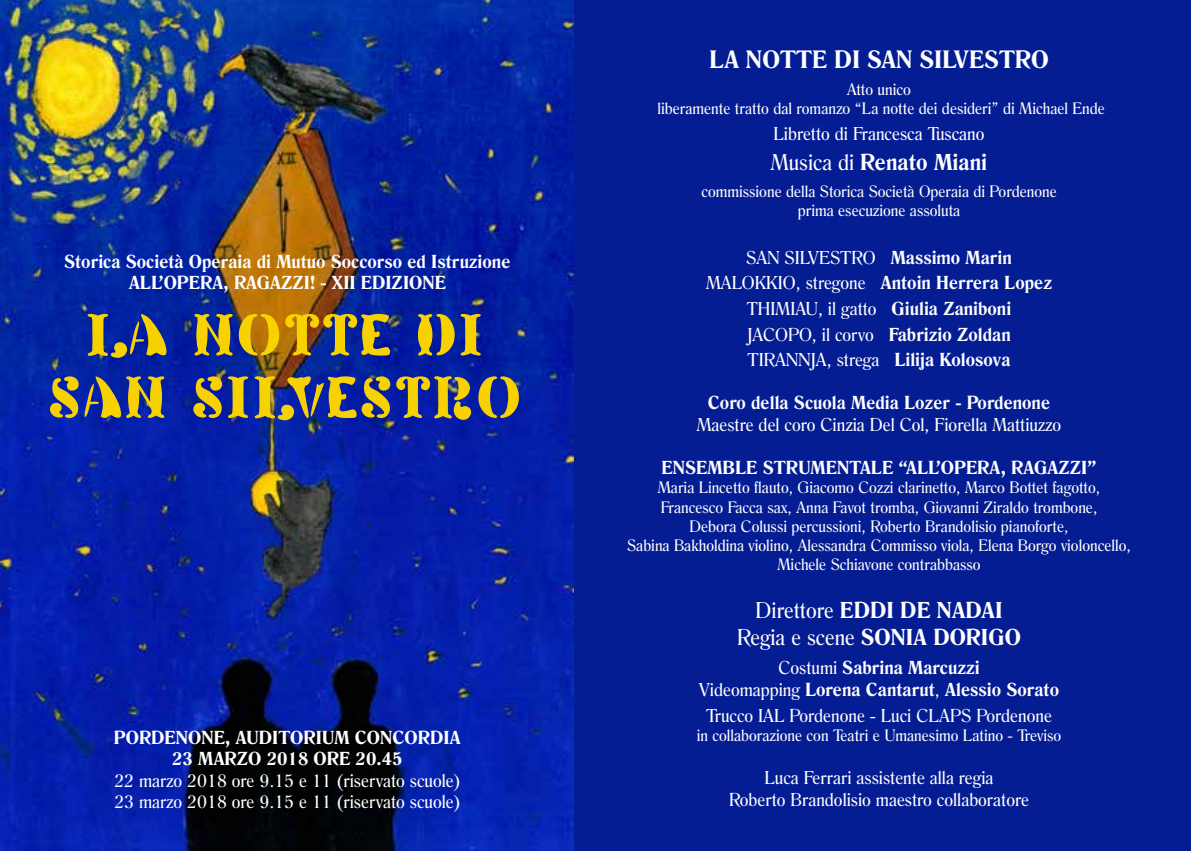
<style>
.page{position:relative;width:1191px;height:851px;background:#fff}
.page>*{position:absolute;margin:0;border:0;box-sizing:border-box;transform-origin:0 0}
.t1{font:52px/62.4px "Veneto";color:#f8d101;text-align:center}
.t2{font:700 24px "Romana BT";color:#fff}
.t3{font:700 22px/26.4px "Romana BT";color:#fff;text-align:center}
.t4{font:18px/25.6px "Romana BT";color:#fff;text-align:center}
.t5{font:700 18px/21.6px "Romana BT";color:#fff;text-align:center}
.t6{font:16px/19.2px "Romana BT";color:#fff;text-align:center}
.s1{font-weight:400}
.s2{font-weight:700}
</style>
<div class="page">
<img style="left:0;top:0;width:574px;height:850px">
<div style="left:574px;top:0;width:617px;height:850px;background:#041d93"></div>
<p class="t5" style="left:64px;top:250px;width:448px">Storica Società Operaia di Mutuo Soccorso ed Istruzione<br>ALL’OPERA, RAGAZZI! - XII EDIZIONE</p>
<h1 class="t1" style="left:50px;top:306px;width:476px">LA NOTTE DI<br>SAN SILVESTRO</h1>
<p class="t5" style="left:114px;top:726px;width:348px">PORDENONE, AUDITORIUM CONCORDIA<br>23 MARZO 2018 ORE 20.45</p>
<p class="t4" style="left:114px;top:769px;width:347px;line-height:21.6px;text-align:left">22 marzo 2018 ore 9.15 e 11 (riservato scuole)<br>23 marzo 2018 ore 9.15 e 11 (riservato scuole)</p>
<h2 class="t2" style="left:709px;top:44px;width:341px">LA NOTTE DI SAN SILVESTRO</h2>
<p class="t6" style="left:657px;top:79px;width:449px">Atto unico<br>liberamente tratto dal romanzo “La notte dei desideri” di Michael Ende</p>
<p class="t4" style="left:773px;top:120px;width:212px">Libretto di Francesca Tuscano</p>
<h3 class="t3" style="left:771px;top:149px;width:218px"><span class="s1">Musica di</span> Renato Miani</h3>
<p class="t6" style="left:701px;top:182px;width:357px">commissione della Storica Società Operaia di Pordenone prima esecuzione assoluta</p>
<p class="t4" style="left:706px;top:244px;width:347px">SAN SILVESTRO <span class="s2">Massimo Marin </span>MALOKKIO, stregone <span class="s2">Antoin Herrera Lopez </span>THIMIAU, il gatto <span class="s2">Giulia Zaniboni<br></span>JACOPO, il corvo <span class="s2">Fabrizio Zoldan </span>TIRANNJA, strega <span class="s2">Lilija Kolosova</span></p>
<p class="t5" style="left:708px;top:392px;width:344px">Coro della Scuola Media Lozer - Pordenone</p>
<p class="t4" style="left:696px;top:411px;width:366px">Maestre del coro Cinzia Del Col, Fiorella Mattiuzzo</p>
<p class="t5" style="left:661px;top:456px;width:437px">ENSEMBLE STRUMENTALE “ALL’OPERA, RAGAZZI”</p>
<p class="t6" style="left:627px;top:478px;width:505px">Maria Lincetto flauto, Giacomo Cozzi clarinetto, Marco Bottet fagotto, Francesco Facca sax, Anna Favot tromba, Giovanni Ziraldo trombone,<br>Debora Colussi percussioni, Roberto Brandolisio pianoforte,<br>Sabina Bakholdina violino, Alessandra Commisso viola, Elena Borgo violoncello, Michele Schiavone contrabbasso</p>
<h3 class="t3" style="left:737px;top:597px;width:285px"><span class="s1">Direttore</span> EDDI DE NADAI<br><span class="s1">Regia e scene</span> SONIA DORIGO</h3>
<p class="t5" style="left:699px;top:656px;width:361px"><span class="s1">Costumi</span> Sabrina Marcuzzi<br><span class="s1">Videomapping</span> Lorena Cantarut<span class="s1">,</span> Alessio Sorato</p>
<p class="t4" style="left:706px;top:702px;width:347px">Trucco IAL Pordenone - Luci CLAPS Pordenone</p>
<p class="t6" style="left:696px;top:725px;width:366px">in collaborazione con Teatri e Umanesimo Latino - Treviso</p>
<p class="t4" style="left:729px;top:766px;width:301px;line-height:21.6px">Luca Ferrari assistente alla regia<br>Roberto Brandolisio maestro collaboratore</p>
</div>
